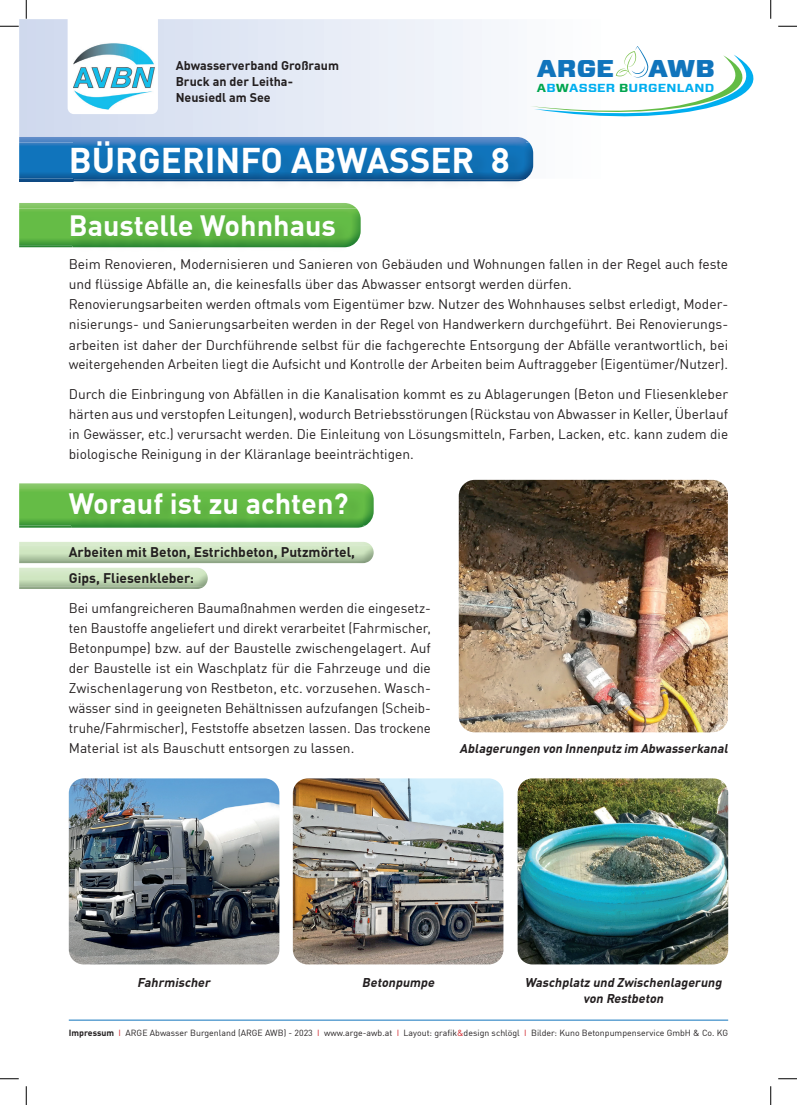
<style>
.page{position:relative;width:797px;height:1105px;background:#fff}
.page>*{position:absolute;margin:0;border:0;box-sizing:border-box;transform-origin:0 0}
.t1{font:700 35px "DIN Offc";color:#fff}
.t2{font:700 28.75px "DIN Offc";color:#fff}
.t3{font:900 24.25px "Forza";color:#1074bc;scale:1.09 1}
.t4{font:13.75px/20px "DIN Offc";color:#231f20;text-align:justify}
.t5{font:700 13.75px/26.2px "DIN Offc";color:#231f20}
.t6{font:italic 700 12.5px/16.2px "DIN Offc";color:#231f20;text-align:center}
.t7{font:700 12.5px/16.2px "DIN Offc";color:#231f20}
.t8{font:700 11.62px "Forza";letter-spacing:.015em;color:#00aeef;scale:1.13 1}
.t9{font:8.75px "DIN Offc";letter-spacing:.005em;color:#231f20}
.s1{color:#00a54f}
.s2{font-weight:700}
.s3{color:#d1232a}
</style>
<div class="page">
<img style="left:19px;top:203px;width:338px;height:6px">
<img style="left:19px;top:245px;width:333px;height:2px">
<img style="left:19px;top:209px;width:342px;height:36px">
<img style="left:19px;top:483px;width:350px;height:6px">
<img style="left:19px;top:526px;width:346px;height:2px">
<img style="left:19px;top:489px;width:354px;height:37px">
<img style="left:19px;top:561px;width:350px;height:2px">
<img style="left:19px;top:568px;width:186px;height:3px">
<img style="left:19px;top:587px;width:184px;height:2px">
<img style="left:19px;top:571px;width:189px;height:16px">
<svg style="left:19px;top:19px;width:515px;height:149px"></svg>
<img style="left:19px;top:137px;width:510px;height:6px">
<img style="left:19px;top:143px;width:514px;height:36px">
<img style="left:74px;top:143px;width:451px;height:39px">
<img style="left:73px;top:217px;width:277px;height:31px">
<img style="left:71px;top:495px;width:292px;height:33px">
<svg style="left:530px;top:46px;width:224px;height:86px"></svg>
<img style="left:459px;top:480px;width:269px;height:252px">
<img style="left:69px;top:778px;width:210px;height:186px">
<img style="left:517px;top:778px;width:211px;height:186px">
<img style="left:293px;top:778px;width:210px;height:186px">
<hr style="left:69px;top:1020px;width:659px;height:1px;background:#1074bc">
<svg style="left:68px;top:19px;width:90px;height:95px"></svg>
<img style="left:74px;top:42px;width:82px;height:67px">
<svg style="left:0;top:25px;width:19px;height:2px"></svg>
<svg style="left:778px;top:25px;width:19px;height:2px"></svg>
<svg style="left:0;top:1078px;width:19px;height:1px"></svg>
<svg style="left:778px;top:1078px;width:19px;height:1px"></svg>
<svg style="left:25px;top:0;width:2px;height:19px"></svg>
<svg style="left:25px;top:1086px;width:2px;height:19px"></svg>
<svg style="left:770px;top:0;width:1px;height:19px"></svg>
<svg style="left:770px;top:1086px;width:1px;height:19px"></svg>
<p class="t7" style="left:176px;top:56px;width:165px">Abwasserverband Großraum<br>Bruck an der Leitha-<br>Neusiedl am See</p>
<h1 class="t1" style="left:69px;top:137px;width:442px">BÜRGERINFO ABWASSER 8</h1>
<h2 class="t2" style="left:69px;top:207px;width:269px">Baustelle Wohnhaus</h2>
<h3 class="t3" style="left:537px;top:53px;width:73px">ARGE</h3>
<h3 class="t3" style="left:648px;top:53px;width:63px">AWB</h3>
<p class="t8" style="left:537px;top:81px;width:158px"><span class="s1">A</span>B<span class="s1">W</span>ASSER <span class="s1">B</span>URGENLAND</p>
<p class="t4" style="left:69px;top:254px;width:661px;text-align:left">Beim Renovieren, Modernisieren und Sanieren von Gebäuden und Wohnungen fallen in der Regel auch feste und flüssige Abfälle an, die keinesfalls über das Abwasser entsorgt werden dürfen.<br>Renovierungsarbeiten werden oftmals vom Eigentümer bzw. Nutzer des Wohnhauses selbst erledigt, Moder&shy;nisierungs- und Sanierungsarbeiten werden in der Regel von Handwerkern durchgeführt. Bei Renovierungs&shy;arbeiten ist daher der Durchführende selbst für die fachgerechte Entsorgung der Abfälle verantwortlich, bei weitergehenden Arbeiten liegt die Aufsicht und Kontrolle der Arbeiten beim Auftraggeber (Eigentümer/Nutzer).</p>
<p class="t4" style="left:69px;top:384px;width:661px">Durch die Einbringung von Abfällen in die Kanalisation kommt es zu Ablagerungen (Beton und Fliesenkleber härten aus und verstopfen Leitungen), wodurch Betriebsstörungen (Rückstau von Abwasser in Keller, Überlauf in Gewässer, etc.) verursacht werden. Die Einleitung von Lösungsmitteln, Farben, Lacken, etc. kann zudem die biologische Reinigung in der Kläranlage beeinträchtigen.</p>
<h2 class="t2" style="left:69px;top:485px;width:281px">Worauf ist zu achten?</h2>
<p class="t5" style="left:69px;top:538px;width:288px">Arbeiten mit Beton, Estrichbeton, Putzmörtel,<br>Gips, Fliesenkleber:</p>
<p class="t4" style="left:69px;top:598px;width:363px">Bei umfangreicheren Baumaßnahmen werden die eingesetz&shy;ten Baustoffe angeliefert und direkt verarbeitet (Fahrmischer, Betonpumpe) bzw. auf der Baustelle zwischengelagert. Auf der Baustelle ist ein Waschplatz für die Fahrzeuge und die Zwischenlagerung von Restbeton, etc. vorzusehen. Wasch&shy;wässer sind in geeigneten Behältnissen aufzufangen (Scheib&shy;truhe/Fahrmischer), Feststoffe absetzen lassen. Das trockene Material ist als Bauschutt entsorgen zu lassen.</p>
<p class="t6" style="left:459px;top:740px;width:272px">Ablagerungen von Innenputz im Abwasserkanal</p>
<p class="t6" style="left:137px;top:973px;width:77px">Fahrmischer</p>
<p class="t6" style="left:362px;top:973px;width:77px">Betonpumpe</p>
<p class="t6" style="left:525px;top:973px;width:201px">Waschplatz und Zwischenlagerung von Restbeton</p>
<p class="t9" style="left:69px;top:1027px;width:661px"><span class="s2">Impressum</span> <span class="s3">I</span> ARGE Abwasser Burgenland (ARGE AWB) - 2023 <span class="s3">I</span> www.arge-awb.at <span class="s3">I</span> Layout: grafik<span class="s3">&amp;</span>design schlögl <span class="s3">I</span> Bilder: Kuno Betonpumpenservice GmbH &amp; Co. KG</p>
</div>
